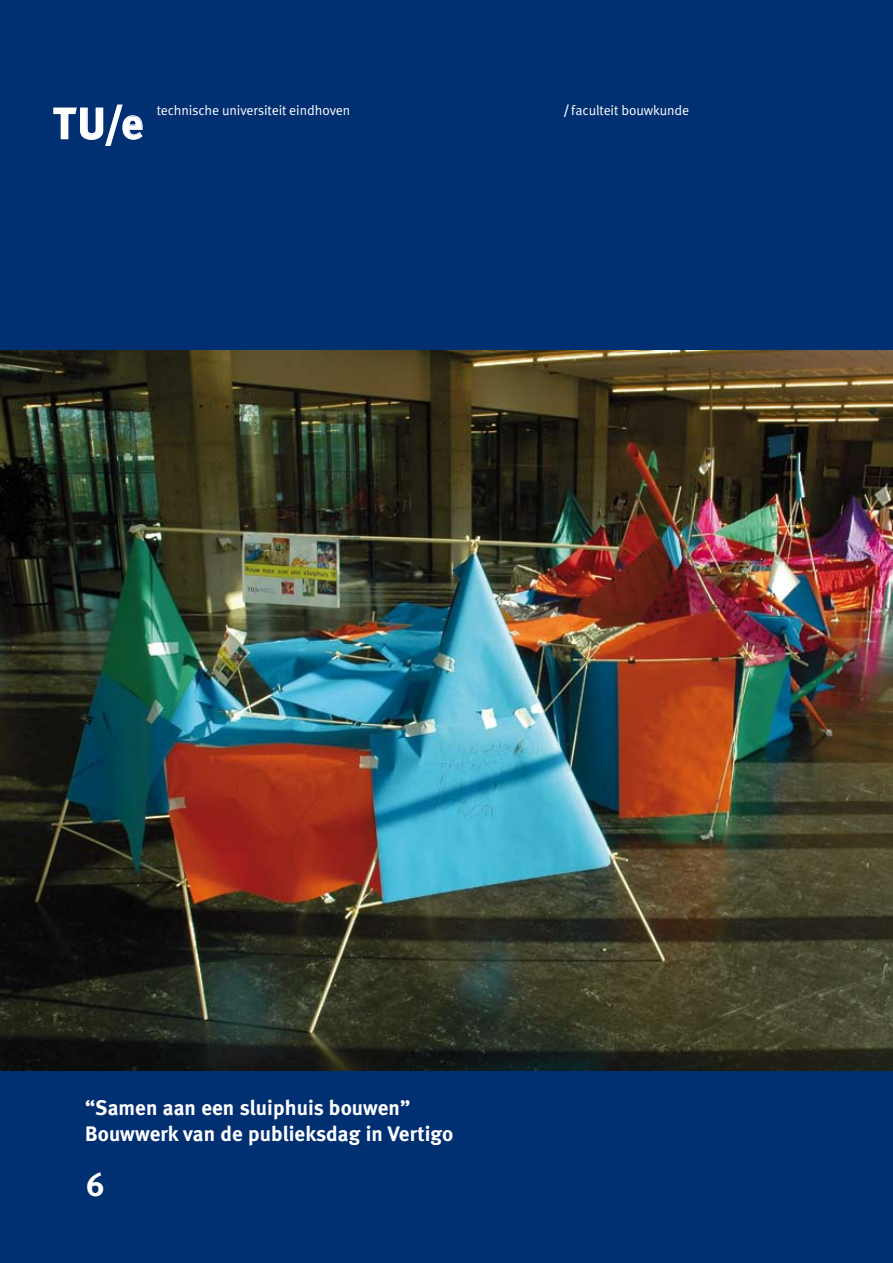
<style>
.page{position:relative;width:893px;height:1263px;background:#002f72}
.page>*{position:absolute;margin:0;border:0;box-sizing:border-box;transform-origin:0 0}
.t1{font:700 43.5px "Meta";color:#fff}
.t2{font:700 33px "Meta";color:#fff}
.t3{font:700 21px/25.5px "Meta";letter-spacing:.005em;color:#fff}
.t4{font:13.8px "Meta Normal";letter-spacing:-.005em;color:#fff}
.s1{font-family:"Meta";font-weight:700}
</style>
<div class="page">
<svg style="left:53px;top:104px;width:90px;height:42px"></svg>
<img style="left:0;top:351px;width:893px;height:719px">
<h1 class="t1" style="left:54px;top:98px;width:91px">TU/e</h1>
<p class="t4" style="left:563px;top:102px;width:127px"><span class="s1">/</span> faculteit bouwkunde</p>
<p class="t4" style="left:157px;top:102px;width:195px">technische universiteit eindhoven</p>
<p class="t3" style="left:85px;top:1095px;width:370px">“Samen aan een sluiphuis bouwen”<br>Bouwwerk van de publieksdag in Vertigo</p>
<h2 class="t2" style="left:86px;top:1165px;width:20px">6</h2>
</div>
